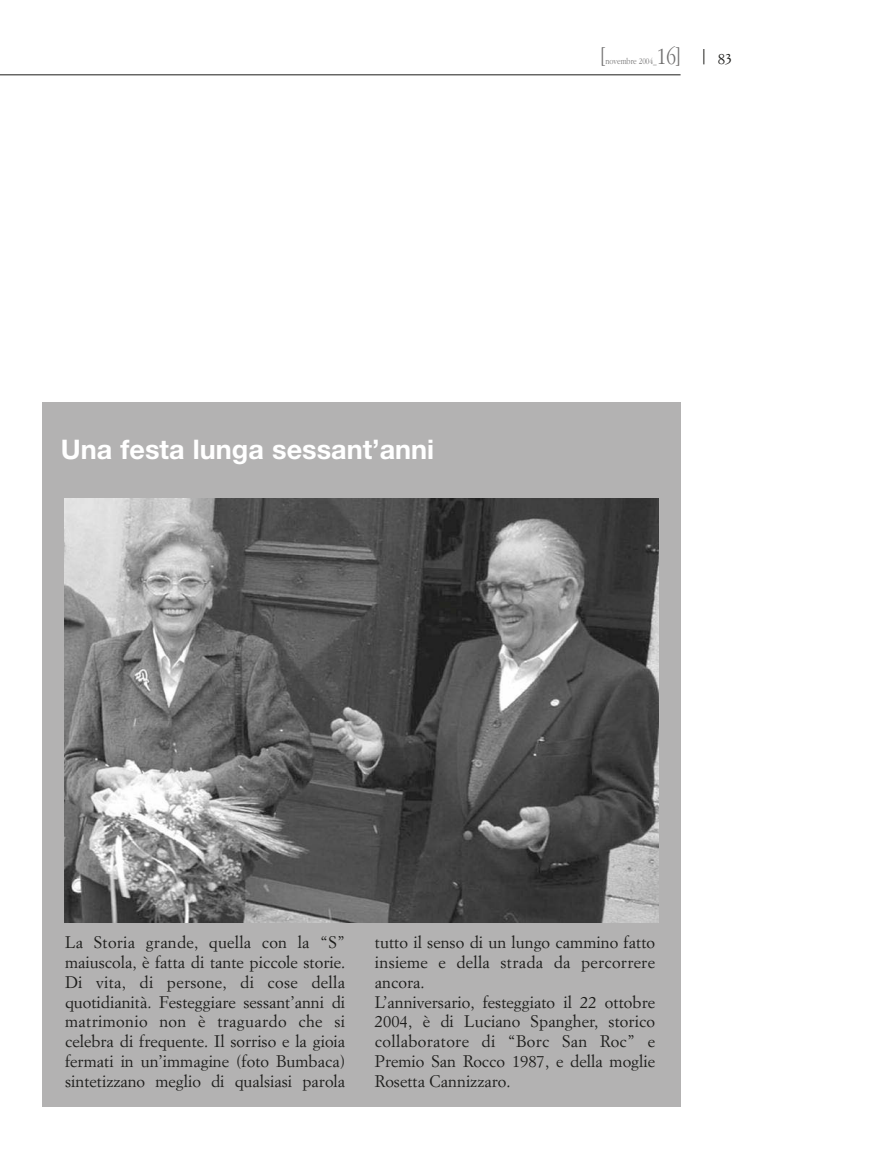
<style>
.page{position:relative;width:872px;height:1149px;background:#fff}
.page>*{position:absolute;margin:0;border:0;box-sizing:border-box;transform-origin:0 0}
.t1{font:700 27px "Helvetica Neue";color:#fff}
.t2{font:300 24px "Aplgaram";color:#706f6f}
.t3{font:16.5px/19.8px "Simoncini Garamond";color:#1d1d1b;text-align:justify}
.t4{font:300 9px "Aplgaram";color:#706f6f}
.s1{font-family:"Simoncini Garamond";font-weight:400;font-size:19.5px;color:#1d1d1b}
.s2{font-family:"Simoncini Garamond";font-weight:400;font-size:15px;color:#1d1d1b}
</style>
<div class="page">
<div style="left:43px;top:402px;width:637px;height:704px;background:#b3b2b2"></div>
<hr style="left:0;top:75px;width:680px;height:1px;background:#1d1d1b">
<img style="left:64px;top:498px;width:594px;height:423px">
<h1 class="t1" style="left:61px;top:440px;width:375px">Una festa lunga sessant’anni</h1>
<h2 class="t2" style="left:601px;top:42px;width:6px">[</h2>
<p class="t4" style="left:605px;top:56px;width:53px">novembre 2004_</p>
<h2 class="t2" style="left:657px;top:42px;width:77px">16] <span class="s1">|</span> <span class="s2">83</span></h2>
<p class="t3" style="left:65px;top:933px;width:282px">La Storia grande, quella con la “S” maiuscola, è fatta di tante piccole storie.<br>Di vita, di persone, di cose della quotidianità. Festeggiare sessant’anni di matrimonio non è traguardo che si celebra di frequente. Il sorriso e la gioia fermati in un’immagine (foto Bumbaca) sintetizzano meglio di qualsiasi parola</p>
<p class="t3" style="left:375px;top:933px;width:282px;text-align:left">tutto il senso di un lungo cammino fatto insieme e della strada da percorrere ancora.<br>L’anniversario, festeggiato il 22 ottobre<br>2004, è di Luciano Spangher, storico collaboratore di “Borc San Roc” e<br>Premio San Rocco 1987, e della moglie<br>Rosetta Cannizzaro.</p>
</div>
